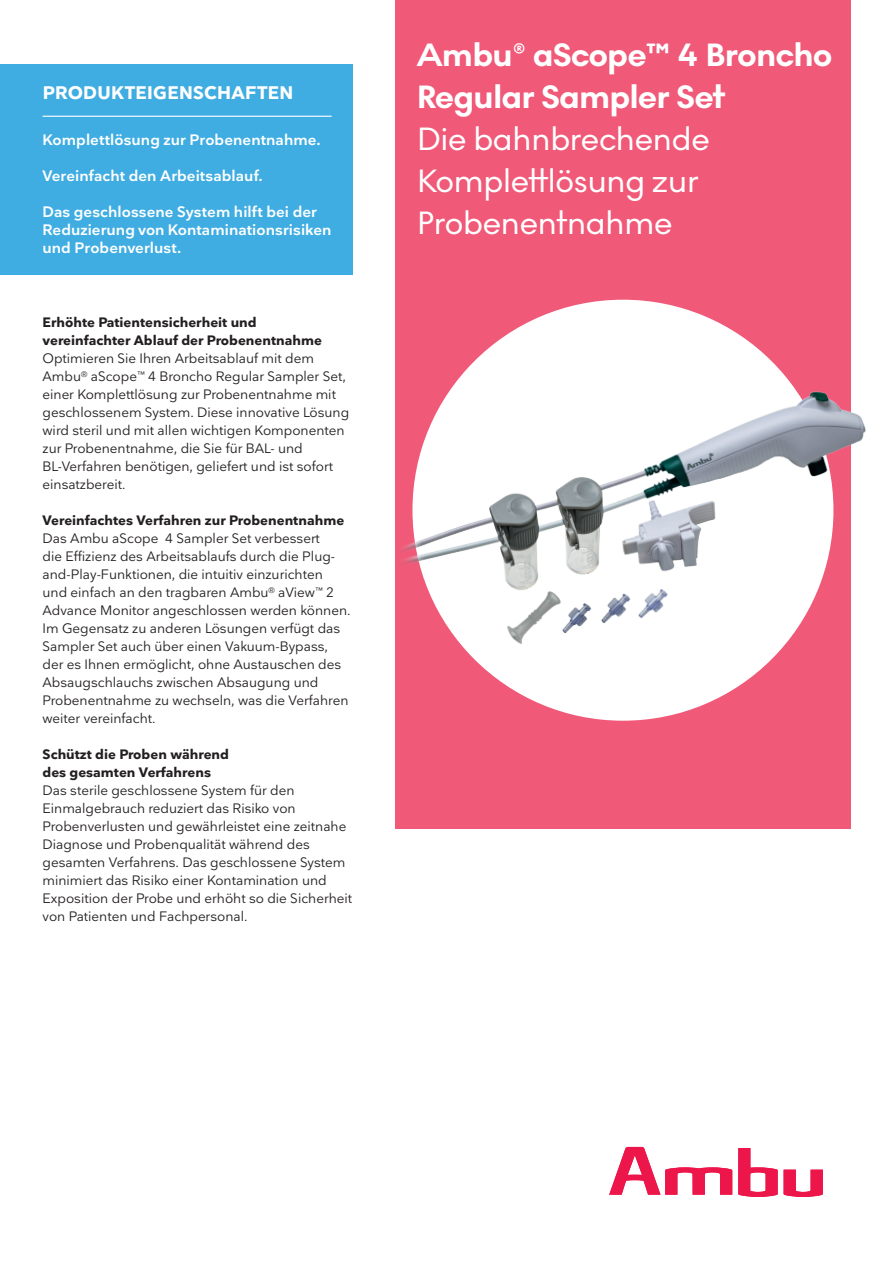
<style>
.page{position:relative;width:893px;height:1263px;background:#fff}
.page>*{position:absolute;margin:0;border:0;box-sizing:border-box;transform-origin:0 0}
.t1{font:33px/42px "Noir No 1";letter-spacing:-.01em;color:#fff}
.t2{font:700 33px/42px "Noir No 1";letter-spacing:-.01em;color:#fff}
.t3{font:700 18px "Nationale";letter-spacing:.015em;color:#fff}
.t4{font:600 15px/18px "Nationale";letter-spacing:.005em;color:#fff}
.t5{font:13.5px/18px "Nationale";color:#231f20}
.t6{font:700 13.5px/18px "Nationale";color:#231f20}
</style>
<div class="page">
<div style="left:395px;top:0;width:455px;height:829px;background:#f05978"></div>
<div style="left:0;top:64px;width:353px;height:210px;background:#40ade2"></div>
<hr style="left:43px;top:116px;width:289px;height:1px;background:#fff">
<svg style="left:784px;top:1169px;width:39px;height:28px"></svg>
<svg style="left:738px;top:1148px;width:40px;height:49px"></svg>
<svg style="left:609px;top:1147px;width:123px;height:48px"></svg>
<div style="left:412px;top:300px;width:421px;height:421px;background:#fff;border-radius:50%"></div>
<img style="left:403px;top:369px;width:463px;height:302px">
<h2 class="t3" style="left:43px;top:81px;width:252px">PRODUKTEIGENSCHAFTEN</h2>
<p class="t4" style="left:43px;top:131px;width:280px">Komplettlösung zur Probenentnahme.</p>
<p class="t4" style="left:43px;top:167px;width:222px">Vereinfacht den Arbeitsablauf.</p>
<p class="t4" style="left:43px;top:203px;width:291px">Das geschlossene System hilft bei der<br>Reduzierung von Kontaminationsrisiken und Probenverlust.</p>
<p class="t6" style="left:43px;top:313px;width:281px">Erhöhte Patientensicherheit und vereinfachter Ablauf der Probenentnahme</p>
<p class="t5" style="left:43px;top:349px;width:308px">Optimieren Sie Ihren Arbeitsablauf mit dem Ambu<sup>®</sup> aScope<sup>™</sup> 4 Broncho Regular Sampler Set, einer Komplettlösung zur Probenentnahme mit geschlossenem System. Diese innovative Lösung wird steril und mit allen wichtigen Komponenten zur Probenentnahme, die Sie für BAL- und BL-Verfahren benötigen, geliefert und ist sofort einsatzbereit.</p>
<p class="t6" style="left:43px;top:511px;width:303px">Vereinfachtes Verfahren zur Probenentnahme</p>
<p class="t5" style="left:43px;top:529px;width:310px">Das Ambu aScope 4 Sampler Set verbessert<br>die Effizienz des Arbeitsablaufs durch die Plug&shy;and-Play-Funktionen, die intuitiv einzurichten und einfach an den tragbaren Ambu<sup>®</sup> aView<sup>™</sup> 2<br>Advance Monitor angeschlossen werden können.<br>Im Gegensatz zu anderen Lösungen verfügt das Sampler Set auch über einen Vakuum-Bypass, der es Ihnen ermöglicht, ohne Austauschen des Absaugschlauchs zwischen Absaugung und Probenentnahme zu wechseln, was die Verfahren weiter vereinfacht.</p>
<p class="t6" style="left:43px;top:745px;width:188px">Schützt die Proben während des gesamten Verfahrens</p>
<p class="t5" style="left:43px;top:781px;width:311px">Das sterile geschlossene System für den Einmalgebrauch reduziert das Risiko von Probenverlusten und gewährleistet eine zeitnahe Diagnose und Probenqualität während des gesamten Verfahrens. Das geschlossene System minimiert das Risiko einer Kontamination und Exposition der Probe und erhöht so die Sicherheit von Patienten und Fachpersonal.</p>
<h1 class="t2" style="left:417px;top:34px;width:417px">Ambu® aScope™ 4 Broncho<br>Regular Sampler Set</h1>
<h1 class="t1" style="left:417px;top:118px;width:295px">Die bahnbrechende<br>Komplettlösung zur<br>Probenentnahme</h1>
</div>
